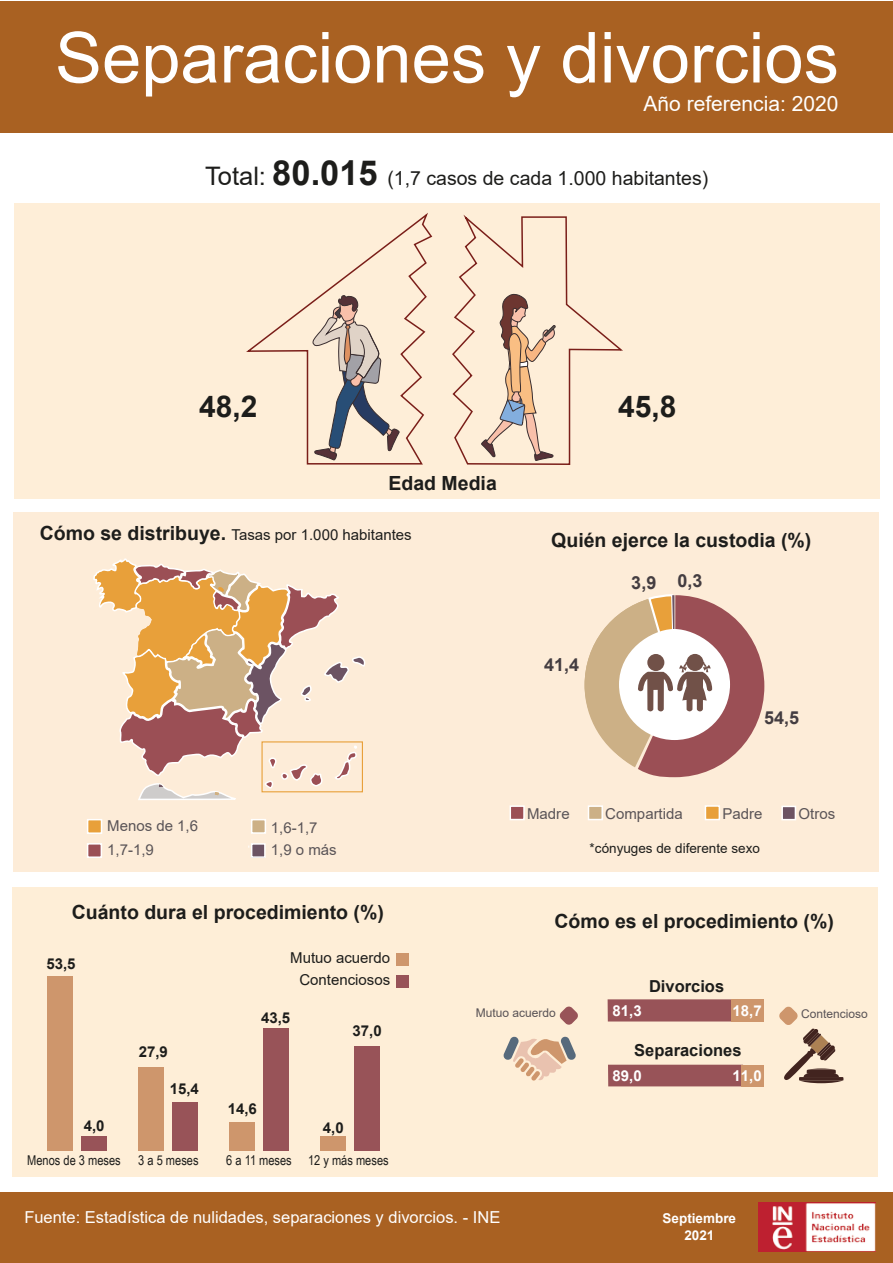
<style>
.page{position:relative;width:893px;height:1263px;background:#fff}
.page>*{position:absolute;margin:0;border:0;box-sizing:border-box;transform-origin:0 0}
.t1{font:70.5px "Arial";color:#fff}
.t2{font:700 30px "Arial";color:#1d1d1b}
.t3{font:21px "Arial";color:#fff}
.t4{font:700 19.5px "Arial";color:#1d1d1b}
.t5{font:19.5px "Arial";color:#1d1d1b}
.t6{font:700 18px "Arial";color:#443d41}
.t7{font:16.5px "Arial";color:#fff}
.t8{font:700 16.5px "Arial";color:#1d1d1b}
.t9{font:15px/22px "Arial";color:#1d1d1b;text-align:right}
.t10{font:15px "Arial";color:#5a5457}
.t11{font:700 15px "Arial";color:#1d1d1b}
.t12{font:700 15px "Arial";color:#fff}
.t13{font:13.5px "Arial Narrow";color:#1d1d1b}
.t14{font:13.5px "Arial";color:#1d1d1b}
.t15{font:700 13.5px/16.2px "Arial";color:#fff;text-align:center}
.t16{font:12px "Arial";color:#595356}
.s1{font-size:25.5px}
.s2{font-weight:700;font-size:34.5px}
.s3{font-weight:700;font-size:19.5px}
</style>
<div class="page">
<div style="left:14px;top:203px;width:865px;height:296px;background:#feeed8"></div>
<div style="left:14px;top:512px;width:865px;height:360px;background:#fdecd8"></div>
<div style="left:12px;top:887px;width:865px;height:290px;background:#feeed7"></div>
<div style="left:0;top:1192px;width:893px;height:71px;background:#a96122"></div>
<div style="left:1px;top:1px;width:892px;height:132px;background:#a96122"></div>
<img style="left:758px;top:1203px;width:118px;height:48px">
<div style="left:48px;top:976px;width:25px;height:175px;background:#ce966c"></div>
<div style="left:81px;top:1136px;width:26px;height:15px;background:#985358"></div>
<div style="left:139px;top:1067px;width:25px;height:84px;background:#ce966c"></div>
<div style="left:172px;top:1102px;width:26px;height:49px;background:#985358"></div>
<div style="left:229px;top:1122px;width:26px;height:29px;background:#ce966c"></div>
<div style="left:263px;top:1028px;width:26px;height:123px;background:#985358"></div>
<div style="left:320px;top:1136px;width:26px;height:15px;background:#ce966c"></div>
<div style="left:354px;top:1046px;width:25px;height:105px;background:#985358"></div>
<div style="left:397px;top:953px;width:12px;height:12px;background:#ce966c"></div>
<div style="left:397px;top:975px;width:12px;height:13px;background:#985358"></div>
<div style="left:510px;top:806px;width:14px;height:13px;background:#9b4f55"></div>
<div style="left:510px;top:805px;width:15px;height:15px;border:2px solid #fff"></div>
<div style="left:588px;top:806px;width:14px;height:13px;background:#ccb086"></div>
<div style="left:588px;top:805px;width:15px;height:15px;border:2px solid #fff"></div>
<div style="left:705px;top:806px;width:14px;height:13px;background:#e8a03a"></div>
<div style="left:705px;top:805px;width:15px;height:15px;border:2px solid #fff"></div>
<div style="left:782px;top:806px;width:13px;height:14px;background:#6c5363"></div>
<div style="left:781px;top:806px;width:15px;height:14px;border:2px solid #fff"></div>
<svg style="left:93px;top:558px;width:273px;height:242px"></svg>
<div style="left:252px;top:820px;width:13px;height:13px;background:#ccb086"></div>
<div style="left:251px;top:819px;width:15px;height:15px;border:2px solid #fff"></div>
<div style="left:88px;top:844px;width:13px;height:13px;background:#9b4f55"></div>
<div style="left:87px;top:843px;width:15px;height:15px;border:2px solid #fff"></div>
<div style="left:88px;top:820px;width:14px;height:13px;background:#e8a03a"></div>
<div style="left:87px;top:819px;width:15px;height:15px;border:2px solid #fff"></div>
<div style="left:252px;top:844px;width:13px;height:13px;background:#6c5363"></div>
<div style="left:251px;top:843px;width:15px;height:15px;border:2px solid #fff"></div>
<div style="left:608px;top:1065px;width:135px;height:21px;background:#985358"></div>
<div style="left:608px;top:999px;width:123px;height:22px;background:#985358"></div>
<div style="left:741px;top:1065px;width:23px;height:21px;background:#ce966c"></div>
<div style="left:731px;top:999px;width:33px;height:22px;background:#ce966c"></div>
<svg style="left:503px;top:1036px;width:73px;height:45px"></svg>
<svg style="left:559px;top:1006px;width:19px;height:19px"></svg>
<svg style="left:779px;top:1006px;width:64px;height:77px"></svg>
<svg style="left:246px;top:213px;width:187px;height:252px"></svg>
<svg style="left:452px;top:215px;width:171px;height:250px"></svg>
<svg style="left:312px;top:295px;width:87px;height:170px"></svg>
<svg style="left:585px;top:594px;width:179px;height:183px"></svg>
<h1 class="t1" style="left:55px;top:9px;width:785px">Separaciones y divorcios</h1>
<p class="t3" style="left:644px;top:89px;width:196px">Año referencia: 2020</p>
<p class="t5" style="left:205px;top:164px;width:505px"><span class="s1">Total:</span> <span class="s2">80.015</span> (1,7 casos de cada 1.000 habitantes)</p>
<h2 class="t2" style="left:199px;top:386px;width:60px">48,2</h2>
<h2 class="t2" style="left:618px;top:386px;width:60px">45,8</h2>
<p class="t4" style="left:388px;top:469px;width:110px">Edad Media</p>
<p class="t9" style="left:40px;top:523px;width:373px"><span class="s3">Cómo se distribuye.</span> Tasas por 1.000 habitantes</p>
<p class="t4" style="left:551px;top:527px;width:262px">Quién ejerce la custodia (%)</p>
<p class="t6" style="left:544px;top:652px;width:37px">41,4</p>
<p class="t6" style="left:631px;top:569px;width:73px">3,9 0,3</p>
<p class="t6" style="left:764px;top:705px;width:37px">54,5</p>
<p class="t10" style="left:107px;top:815px;width:92px">Menos de 1,6</p>
<p class="t10" style="left:271px;top:817px;width:48px">1,6-1,7</p>
<p class="t10" style="left:107px;top:839px;width:48px">1,7-1,9</p>
<p class="t10" style="left:271px;top:839px;width:67px">1,9 o más</p>
<p class="t4" style="left:72px;top:898px;width:314px">Cuánto dura el procedimiento (%)</p>
<p class="t11" style="left:46px;top:953px;width:31px">53,5</p>
<p class="t9" style="left:290px;top:946px;width:102px">Mutuo acuerdo<br>Contenciosos</p>
<p class="t10" style="left:527px;top:804px;width:44px">Madre</p>
<p class="t10" style="left:605px;top:804px;width:79px">Compartida</p>
<p class="t10" style="left:722px;top:804px;width:41px">Padre</p>
<p class="t10" style="left:798px;top:804px;width:38px">Otros</p>
<p class="t14" style="left:590px;top:839px;width:172px">*cónyuges de diferente sexo</p>
<p class="t4" style="left:554px;top:907px;width:281px">Cómo es el procedimiento (%)</p>
<p class="t8" style="left:649px;top:974px;width:77px">Divorcios</p>
<p class="t11" style="left:84px;top:1115px;width:22px">4,0</p>
<p class="t11" style="left:139px;top:1041px;width:31px">27,9</p>
<p class="t11" style="left:170px;top:1078px;width:31px">15,4</p>
<p class="t11" style="left:261px;top:1007px;width:31px">43,5</p>
<p class="t11" style="left:228px;top:1098px;width:31px">14,6</p>
<p class="t11" style="left:353px;top:1020px;width:31px">37,0</p>
<p class="t11" style="left:323px;top:1117px;width:22px">4,0</p>
<p class="t13" style="left:27px;top:1150px;width:95px">Menos de 3 meses</p>
<p class="t13" style="left:138px;top:1150px;width:62px">3 a 5 meses</p>
<p class="t13" style="left:226px;top:1150px;width:164px">6 a 11 meses 12 y más meses</p>
<p class="t12" style="left:612px;top:1000px;width:31px">81,3</p>
<p class="t12" style="left:732px;top:1000px;width:31px">18,7</p>
<p class="t16" style="left:476px;top:1005px;width:82px">Mutuo acuerdo</p>
<p class="t16" style="left:801px;top:1005px;width:68px">Contencioso</p>
<p class="t8" style="left:634px;top:1038px;width:109px">Separaciones</p>
<p class="t12" style="left:612px;top:1065px;width:31px">89,0</p>
<p class="t12" style="left:732px;top:1065px;width:31px">11,0</p>
<p class="t7" style="left:24px;top:1206px;width:478px">Fuente: Estadística de nulidades, separaciones y divorcios. - INE</p>
<p class="t15" style="left:663px;top:1210px;width:75px">Septiembre<br>2021</p>
</div>
